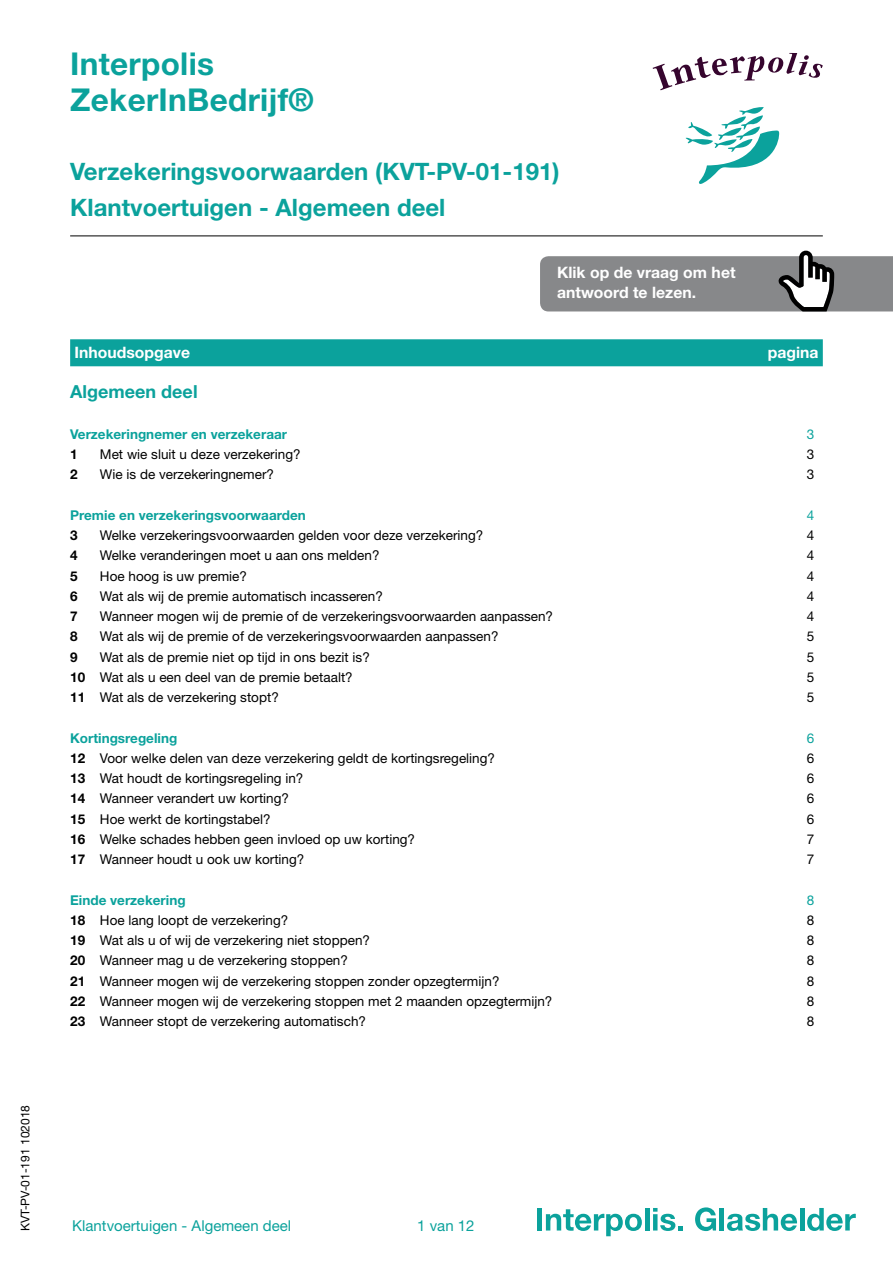
<style>
.page{position:relative;width:893px;height:1263px;background:#fff}
.page>*{position:absolute;margin:0;border:0;box-sizing:border-box;transform-origin:0 0}
.t1{font:700 31.5px/36px "Helvetica Neue LT Std";letter-spacing:.01em;color:#0ba29c}
.t2{font:700 24px/36px "Helvetica Neue LT Std";color:#0ba29c}
.t3{font:700 18px "Helvetica Neue LT Std";color:#0ba29c}
.t4{font:700 15.75px/20.2px "Helvetica Neue LT Std";color:#fff}
.t5{font:15px "Helvetica Neue LT Std";color:#0ba29c}
.t6{font:13.5px "Helvetica Neue LT Std";color:#000}
.t7{font:700 13.5px "Helvetica Neue LT Std";color:#0ba29c}
.t8{font:700 13.5px "Helvetica Neue LT Std";color:#000}
.t9{font:13.5px "Helvetica Neue LT Std";color:#0ba29c}
.t10{font:12px "Helvetica Neue LT Std";color:#000}
.s1{font-weight:700}
</style>
<div class="page">
<hr style="left:70px;top:236px;width:753px;height:1px;background:#000">
<div style="left:537px;top:1208px;width:5px;height:22px;background:#0ba29c"></div>
<svg style="left:546px;top:1209px;width:96px;height:27px"></svg>
<hr style="left:645px;top:1208px;width:4px;height:22px;background:#0ba29c">
<svg style="left:653px;top:1208px;width:30px;height:23px"></svg>
<svg style="left:695px;top:1207px;width:21px;height:24px"></svg>
<hr style="left:720px;top:1208px;width:4px;height:22px;background:#0ba29c">
<svg style="left:727px;top:1208px;width:70px;height:23px"></svg>
<hr style="left:800px;top:1208px;width:4px;height:22px;background:#0ba29c">
<svg style="left:807px;top:1208px;width:49px;height:23px"></svg>
<svg style="left:540px;top:251px;width:353px;height:60px;background:#909193"></svg>
<div style="left:70px;top:339px;width:753px;height:27px;background:#0ba29c"></div>
<svg style="left:653px;top:53px;width:170px;height:37px"></svg>
<svg style="left:685px;top:107px;width:95px;height:77px"></svg>
<p class="t10" style="left:18px;top:1231px;width:128px;rotate:-90deg">KVT-PV-01-191 102018</p>
<h1 class="t1" style="left:70px;top:46px;width:245px">Interpolis<br>ZekerInBedrijf®</h1>
<h2 class="t2" style="left:70px;top:153px;width:491px">Verzekeringsvoorwaarden (KVT-PV-01-191)<br>Klantvoertuigen - Algemeen deel</h2>
<p class="t4" style="left:557px;top:262px;width:180px">Klik op de vraag om het antwoord te lezen.</p>
<p class="t4" style="left:74px;top:342px;width:117px">Inhoudsopgave</p>
<p class="t4" style="left:768px;top:342px;width:52px">pagina</p>
<h3 class="t3" style="left:70px;top:381px;width:129px">Algemeen deel</h3>
<p class="t7" style="left:70px;top:426px;width:218px">Verzekeringnemer en verzekeraar</p>
<p class="t9" style="left:807px;top:426px;width:9px">3</p>
<p class="t8" style="left:70px;top:446px;width:9px">1</p>
<p class="t6" style="left:100px;top:446px;width:202px">Met wie sluit u deze verzekering?</p>
<p class="t6" style="left:807px;top:446px;width:9px">3</p>
<p class="t8" style="left:70px;top:466px;width:9px">2</p>
<p class="t6" style="left:100px;top:466px;width:176px">Wie is de verzekeringnemer?</p>
<p class="t6" style="left:807px;top:466px;width:9px">3</p>
<p class="t7" style="left:70px;top:507px;width:237px">Premie en verzekeringsvoorwaarden</p>
<p class="t9" style="left:807px;top:507px;width:9px">4</p>
<p class="t8" style="left:70px;top:527px;width:9px">3</p>
<p class="t6" style="left:100px;top:527px;width:385px">Welke verzekeringsvoorwaarden gelden voor deze verzekering?</p>
<p class="t6" style="left:807px;top:527px;width:9px">4</p>
<p class="t8" style="left:70px;top:547px;width:9px">4</p>
<p class="t6" style="left:100px;top:547px;width:281px">Welke veranderingen moet u aan ons melden?</p>
<p class="t6" style="left:807px;top:547px;width:9px">4</p>
<p class="t8" style="left:70px;top:567px;width:9px">5</p>
<p class="t6" style="left:100px;top:568px;width:149px">Hoe hoog is uw premie?</p>
<p class="t6" style="left:807px;top:568px;width:9px">4</p>
<p class="t8" style="left:70px;top:588px;width:9px">6</p>
<p class="t6" style="left:100px;top:588px;width:284px">Wat als wij de premie automatisch incasseren?</p>
<p class="t6" style="left:807px;top:588px;width:9px">4</p>
<p class="t8" style="left:70px;top:608px;width:9px">7</p>
<p class="t6" style="left:100px;top:608px;width:455px">Wanneer mogen wij de premie of de verzekeringsvoorwaarden aanpassen?</p>
<p class="t6" style="left:807px;top:608px;width:9px">4</p>
<p class="t8" style="left:70px;top:628px;width:9px">8</p>
<p class="t6" style="left:100px;top:628px;width:400px">Wat als wij de premie of de verzekeringsvoorwaarden aanpassen?</p>
<p class="t6" style="left:807px;top:628px;width:9px">5</p>
<p class="t8" style="left:70px;top:648px;width:9px">9</p>
<p class="t6" style="left:100px;top:649px;width:271px">Wat als de premie niet op tijd in ons bezit is?</p>
<p class="t6" style="left:807px;top:649px;width:9px">5</p>
<p class="t6" style="left:70px;top:669px;width:284px"><span class="s1">10</span> Wat als u een deel van de premie betaalt?</p>
<p class="t6" style="left:807px;top:669px;width:9px">5</p>
<p class="t6" style="left:70px;top:689px;width:210px"><span class="s1">11</span> Wat als de verzekering stopt?</p>
<p class="t6" style="left:807px;top:689px;width:9px">5</p>
<p class="t7" style="left:70px;top:729px;width:109px">Kortingsregeling</p>
<p class="t9" style="left:807px;top:730px;width:9px">6</p>
<p class="t6" style="left:70px;top:750px;width:426px"><span class="s1">12</span> Voor welke delen van deze verzekering geldt de kortingsregeling?</p>
<p class="t6" style="left:807px;top:750px;width:9px">6</p>
<p class="t6" style="left:70px;top:770px;width:235px"><span class="s1">13</span> Wat houdt de kortingsregeling in?</p>
<p class="t6" style="left:807px;top:770px;width:9px">6</p>
<p class="t6" style="left:70px;top:790px;width:220px"><span class="s1">14</span> Wanneer verandert uw korting?</p>
<p class="t6" style="left:807px;top:790px;width:9px">6</p>
<p class="t6" style="left:70px;top:811px;width:202px"><span class="s1">15</span> Hoe werkt de kortingstabel?</p>
<p class="t6" style="left:807px;top:811px;width:9px">6</p>
<p class="t6" style="left:70px;top:831px;width:346px"><span class="s1">16</span> Welke schades hebben geen invloed op uw korting?</p>
<p class="t6" style="left:807px;top:831px;width:9px">7</p>
<p class="t6" style="left:70px;top:851px;width:236px"><span class="s1">17</span> Wanneer houdt u ook uw korting?</p>
<p class="t6" style="left:807px;top:851px;width:9px">7</p>
<p class="t7" style="left:70px;top:891px;width:117px">Einde verzekering</p>
<p class="t9" style="left:807px;top:892px;width:9px">8</p>
<p class="t6" style="left:70px;top:912px;width:220px"><span class="s1">18</span> Hoe lang loopt de verzekering?</p>
<p class="t6" style="left:807px;top:912px;width:9px">8</p>
<p class="t6" style="left:70px;top:932px;width:301px"><span class="s1">19</span> Wat als u of wij de verzekering niet stoppen?</p>
<p class="t6" style="left:807px;top:932px;width:9px">8</p>
<p class="t6" style="left:70px;top:952px;width:279px"><span class="s1">20</span> Wanneer mag u de verzekering stoppen?</p>
<p class="t6" style="left:807px;top:952px;width:9px">8</p>
<p class="t6" style="left:70px;top:973px;width:431px"><span class="s1">21</span> Wanneer mogen wij de verzekering stoppen zonder opzegtermijn?</p>
<p class="t6" style="left:807px;top:973px;width:9px">8</p>
<p class="t6" style="left:70px;top:993px;width:484px"><span class="s1">22</span> Wanneer mogen wij de verzekering stoppen met 2 maanden opzegtermijn?</p>
<p class="t6" style="left:807px;top:993px;width:9px">8</p>
<p class="t6" style="left:70px;top:1013px;width:297px"><span class="s1">23</span> Wanneer stopt de verzekering automatisch?</p>
<p class="t6" style="left:807px;top:1013px;width:9px">8</p>
<p class="t5" style="left:72px;top:1216px;width:221px">Klantvoertuigen - Algemeen deel</p>
<p class="t5" style="left:417px;top:1217px;width:59px">1 van 12</p>
</div>
